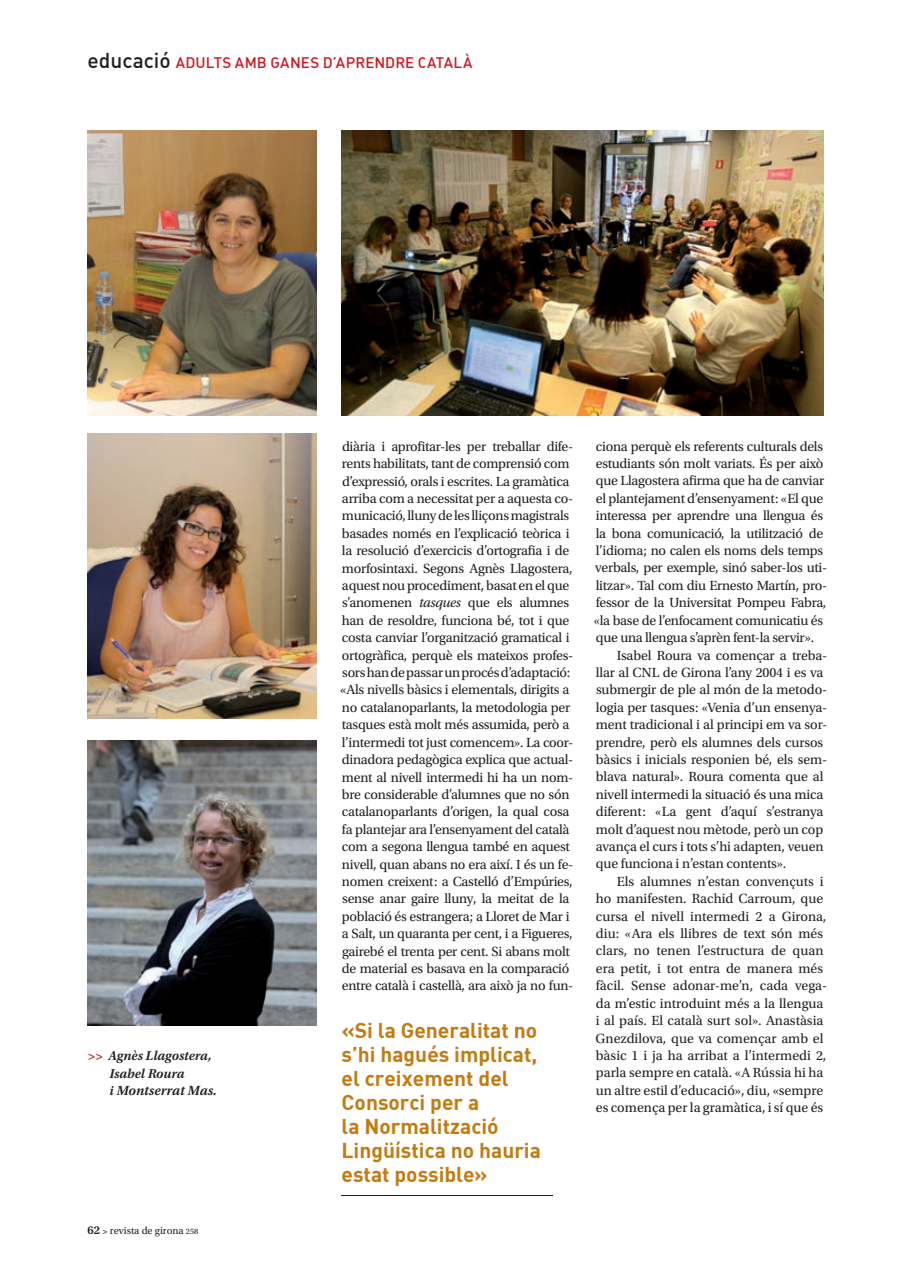
<style>
.page{position:relative;width:897px;height:1279px;background:#fff}
.page>*{position:absolute;margin:0;border:0;box-sizing:border-box;transform-origin:0 0}
.t1{font:21px/24px "DIN Bold";color:#c27b11}
.t2{font:15px "DIN Medium Alternate";letter-spacing:.01em;color:#d2161e}
.t3{font:13.95px/17.4px "Utopia Std";letter-spacing:-.02em;color:#231f20}
.t4{font:13.95px "Utopia Std";color:#231f20}
.t5{font:italic 600 13.95px "Utopia Std";color:#231f20}
.t6{font:italic 600 13.5px/17.4px "Utopia Std";color:#231f20;text-align:center}
.t7{font:10.5px "Utopia Std";color:#231f20}
.s1{font-size:21px;color:#231f20}
.s2{color:#d2161e}
.s3{font-size:13.5px}
.s4{font-weight:600;font-size:12px}
.s5{font-weight:600;font-size:9px}
.s6{font-size:8.25px}
.s7{font-style:italic}
</style>
<div class="page">
<hr style="left:341px;top:1194px;width:211px;height:1px;background:#231f20">
<img style="left:88px;top:131px;width:228px;height:285px">
<img style="left:88px;top:433px;width:228px;height:285px">
<img style="left:88px;top:740px;width:228px;height:285px">
<img style="left:341px;top:131px;width:482px;height:285px">
<p class="t2" style="left:88px;top:53px;width:386px"><span class="s1">educació</span> ADULTS AMB GANES D’APRENDRE CATALÀ</p>
<p class="t6" style="left:88px;top:1046px;width:126px"><span class="s2">&gt;&gt;</span> Agnès Llagostera,<br>Isabel Roura</p>
<p class="t5" style="left:109px;top:1082px;width:109px"><span class="s3">i</span> Montserrat Mas.</p>
<p class="t7" style="left:88px;top:1224px;width:112px"><span class="s4">62</span> <span class="s5">&gt;</span> revista de girona <span class="s6">258</span></p>
<p class="t3" style="left:340px;top:437px;width:235px">diària i aprofitar-les per treballar dife&shy;rents habilitats, tant de comprensió com d’expressió, orals i escrites. La gramàtica arriba com a necessitat per a aquesta co&shy;municació, lluny de les lliçons magistrals basades només en l’explicació teòrica i la resolució d’exercicis d’ortografia i de morfosintaxi. Segons Agnès Llagostera, aquest nou procediment, basat en el que s’anomenen <span class="s7">tasques</span> que els alumnes han de resoldre, funciona bé, tot i que costa canviar l’organització gramatical i ortogràfica, perquè els mateixos profes&shy;sors han de passar un procés d’adaptació: «Als nivells bàsics i elementals, dirigits a no catalanoparlants, la metodologia per tasques està molt més assumida, però a l’intermedi tot just comencem». La coor&shy;dinadora pedagògica explica que actual&shy;ment al nivell intermedi hi ha un nom&shy;bre considerable d’alumnes que no són catalanoparlants d’origen, la qual cosa fa plantejar ara l’ensenyament del català com a segona llengua també en aquest nivell, quan abans no era així. I és un fe&shy;nomen creixent: a Castelló d’Empúries, sense anar gaire lluny, la meitat de la població és estrangera; a Lloret de Mar i a Salt, un quaranta per cent, i a Figueres, gairebé el trenta per cent. Si abans molt de material es basava en la comparació entre català i castellà, ara això ja no fun-</p>
<p class="t3" style="left:595px;top:437px;width:229px">ciona perquè els referents culturals dels</p>
<p class="t3" style="left:595px;top:455px;width:229px">estudiants són molt variats. És per això</p>
<p class="t3" style="left:595px;top:472px;width:230px">que Llagostera afirma que ha de canviar</p>
<p class="t3" style="left:595px;top:489px;width:229px">el plantejament d’ensenyament: «El que</p>
<p class="t3" style="left:595px;top:507px;width:229px">interessa per aprendre una llengua és</p>
<p class="t3" style="left:595px;top:524px;width:229px">la bona comunicació, la utilització de</p>
<p class="t3" style="left:595px;top:542px;width:229px">l’idioma; no calen els noms dels temps</p>
<p class="t3" style="left:595px;top:559px;width:233px">verbals, per exemple, sinó saber-los uti-</p>
<p class="t3" style="left:595px;top:576px;width:233px">litzar». Tal com diu Ernesto Martín, pro-</p>
<p class="t3" style="left:595px;top:594px;width:232px">fessor de la Universitat Pompeu Fabra,</p>
<p class="t3" style="left:593px;top:611px;width:231px">«la base de l’enfocament comunicatiu és</p>
<p class="t3" style="left:595px;top:629px;width:220px">que una llengua s’aprèn fent-la servir».</p>
<p class="t3" style="left:616px;top:646px;width:212px">Isabel Roura va començar a treba-</p>
<p class="t3" style="left:595px;top:663px;width:229px">llar al CNL de Girona l’any 2004 i es va</p>
<p class="t3" style="left:596px;top:681px;width:232px">submergir de ple al món de la metodo-</p>
<p class="t3" style="left:595px;top:698px;width:233px">logia per tasques: «Venia d’un ensenya-</p>
<p class="t3" style="left:595px;top:716px;width:233px">ment tradicional i al principi em va sor-</p>
<p class="t3" style="left:595px;top:733px;width:229px">prendre, però els alumnes dels cursos</p>
<p class="t3" style="left:595px;top:750px;width:233px">bàsics i inicials responien bé, els sem-</p>
<p class="t3" style="left:595px;top:768px;width:229px">blava natural». Roura comenta que al</p>
<p class="t3" style="left:595px;top:785px;width:229px">nivell intermedi la situació és una mica</p>
<p class="t3" style="left:595px;top:803px;width:229px">diferent: «La gent d’aquí s’estranya</p>
<p class="t3" style="left:595px;top:820px;width:229px">molt d’aquest nou mètode, però un cop</p>
<p class="t3" style="left:595px;top:837px;width:229px">avança el curs i tots s’hi adapten, veuen</p>
<p class="t3" style="left:595px;top:855px;width:192px">que funciona i n’estan contents».</p>
<p class="t4" style="left:616px;top:873px;width:208px">Els alumnes n’estan convençuts i</p>
<p class="t4" style="left:595px;top:890px;width:229px">ho manifesten. Rachid Carroum, que</p>
<p class="t4" style="left:595px;top:908px;width:232px">cursa el nivell intermedi 2 a Girona,</p>
<p class="t4" style="left:595px;top:925px;width:229px">diu: «Ara els llibres de text són més</p>
<p class="t4" style="left:595px;top:943px;width:229px">clars, no tenen l’estructura de quan</p>
<p class="t4" style="left:595px;top:960px;width:229px">era petit, i tot entra de manera més</p>
<p class="t4" style="left:595px;top:977px;width:233px">fàcil. Sense adonar-me’n, cada vega-</p>
<p class="t4" style="left:595px;top:995px;width:229px">da m’estic introduint més a la llengua</p>
<p class="t4" style="left:595px;top:1012px;width:229px">i al país. El català surt sol». Anastàsia</p>
<p class="t4" style="left:595px;top:1030px;width:229px">Gnezdilova, que va començar amb el</p>
<p class="t4" style="left:595px;top:1047px;width:232px">bàsic 1 i ja ha arribat a l’intermedi 2,</p>
<p class="t4" style="left:595px;top:1064px;width:229px">parla sempre en català. «A Rússia hi ha</p>
<p class="t4" style="left:595px;top:1082px;width:229px">un altre estil d’educació», diu, «sempre</p>
<p class="t4" style="left:595px;top:1099px;width:229px">es comença per la gramàtica, i sí que és</p>
<h1 class="t1" style="left:341px;top:1017px;width:201px">«Si la Generalitat no s’hi hagués implicat, el creixement del<br>Consorci per a<br>la Normalització<br>Lingüística no hauria estat possible»</h1>
</div>
